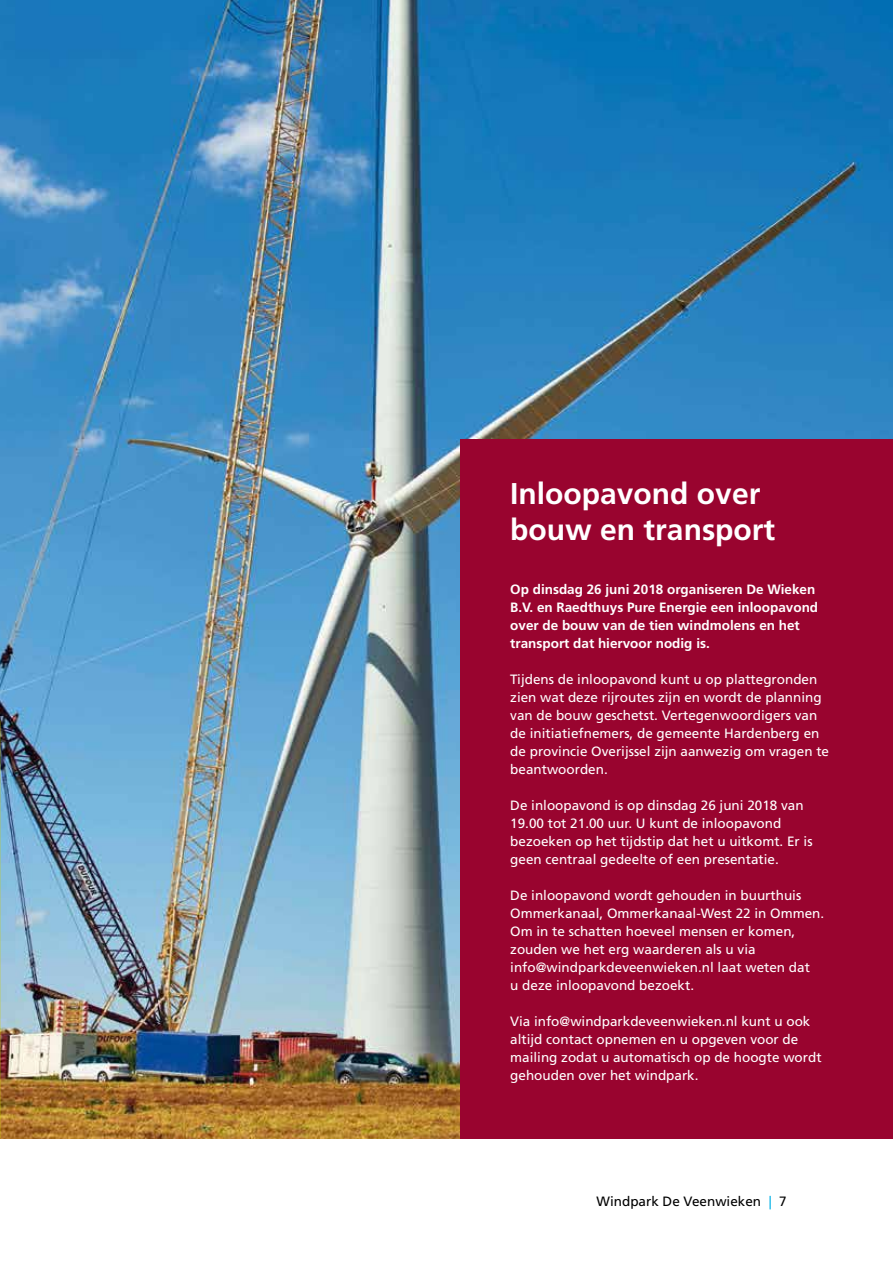
<style>
.page{position:relative;width:893px;height:1263px;background:#fff}
.page>*{position:absolute;margin:0;border:0;box-sizing:border-box;transform-origin:0 0}
.t1{font:700 30px/36px "Frutiger";color:#fff}
.t2{font:13.5px/18px "Frutiger";color:#fff}
.t3{font:700 13.5px/18px "Frutiger";color:#fff}
.t4{font:13.5px "Frutiger";color:#000}
.s1{color:#00b0e6}
</style>
<div class="page">
<img style="left:0;top:0;width:893px;height:1138px">
<div style="left:460px;top:439px;width:433px;height:699px;background:#99042f"></div>
<h1 class="t1" style="left:510px;top:476px;width:267px">Inloopavond over bouw en transport</h1>
<p class="t3" style="left:510px;top:580px;width:309px">Op dinsdag 26 juni 2018 organiseren De Wieken B.V. en Raedthuys Pure Energie een inloopavond over de bouw van de tien windmolens en het transport dat hiervoor nodig is.</p>
<p class="t2" style="left:510px;top:670px;width:320px">Tijdens de inloopavond kunt u op plattegronden zien wat deze rijroutes zijn en wordt de planning van de bouw geschetst. Vertegenwoordigers van de initiatiefnemers, de gemeente Hardenberg en de provincie Overijssel zijn aanwezig om vragen te beantwoorden.</p>
<p class="t2" style="left:510px;top:796px;width:304px">De inloopavond is op dinsdag 26 juni 2018 van 19.00 tot 21.00 uur. U kunt de inloopavond bezoeken op het tijdstip dat het u uitkomt. Er is geen centraal gedeelte of een presentatie.</p>
<p class="t2" style="left:510px;top:886px;width:315px">De inloopavond wordt gehouden in buurthuis Ommerkanaal, Ommerkanaal-West 22 in Ommen.<br>Om in te schatten hoeveel mensen er komen, zouden we het erg waarderen als u via info@windparkdeveenwieken.nl laat weten dat<br>u deze inloopavond bezoekt.</p>
<p class="t2" style="left:510px;top:1012px;width:313px">Via info@windparkdeveenwieken.nl kunt u ook altijd contact opnemen en u opgeven voor de mailing zodat u automatisch op de hoogte wordt gehouden over het windpark.</p>
<p class="t4" style="left:597px;top:1193px;width:192px">Windpark De Veenwieken <span class="s1">|</span> 7</p>
</div>
